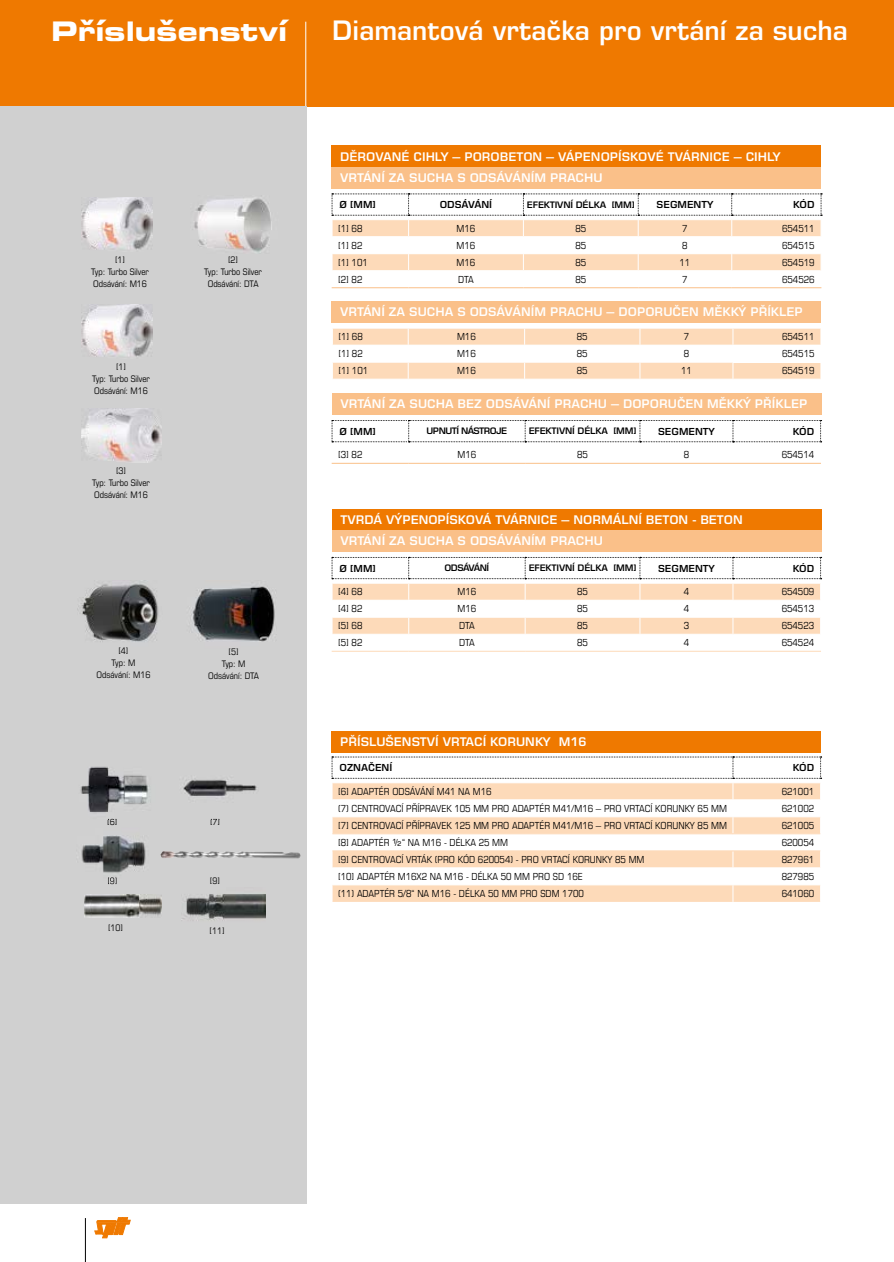
<style>
.page{position:relative;width:894px;height:1262px;background:#fff}
.page>*{position:absolute;margin:0;border:0;box-sizing:border-box;transform-origin:0 0}
.t1{font:600 27px "Eurostile LT Pro";color:#fff}
.t2{font:27px "Eurostile LT Pro Bold Ex 2";color:#fff}
.t3{font:600 12px "Eurostile LT Pro";color:#fff}
.t4{font:condensed 9.75px "Eurostile LT Pro";color:#000}
.t5{font:600 9.75px "Eurostile LT Pro";color:#000}
.t6{font:condensed 9px/12px "Eurostile LT Pro";color:#000;text-align:center}
.t7{font:600 9px "Eurostile LT Pro";letter-spacing:-.02em;color:#000}
</style>
<div class="page">
<div style="left:0;top:0;width:893px;height:106px;background:#ef7900"></div>
<hr style="left:893px;top:0;width:1px;height:106px;background:#ef7900">
<hr style="left:305px;top:22px;width:1px;height:84px;background:#fff">
<svg style="left:95px;top:1217px;width:35px;height:20px"></svg>
<hr style="left:85px;top:1218px;width:1px;height:43px;background:#000">
<div style="left:0;top:106px;width:306px;height:1097px;background:#d0d0d0"></div>
<div style="left:332px;top:146px;width:489px;height:21px;background:#ef7900"></div>
<svg style="left:332px;top:193px;width:490px;height:95px"></svg>
<div style="left:332px;top:509px;width:489px;height:21px;background:#ef7900"></div>
<hr style="left:332px;top:651px;width:77px;height:1px;background:#fddab9">
<hr style="left:409px;top:651px;width:116px;height:1px;background:#fddab9">
<hr style="left:525px;top:651px;width:115px;height:1px;background:#fddab9">
<hr style="left:640px;top:651px;width:93px;height:1px;background:#fddab9">
<hr style="left:733px;top:651px;width:88px;height:1px;background:#fddab9">
<svg style="left:332px;top:557px;width:490px;height:94px"></svg>
<hr style="left:332px;top:463px;width:77px;height:1px;background:#fac089">
<hr style="left:409px;top:463px;width:116px;height:1px;background:#fac089">
<hr style="left:525px;top:463px;width:115px;height:1px;background:#fac089">
<hr style="left:640px;top:463px;width:93px;height:1px;background:#fac089">
<hr style="left:733px;top:463px;width:88px;height:1px;background:#fac089">
<svg style="left:332px;top:420px;width:490px;height:43px"></svg>
<div style="left:332px;top:731px;width:489px;height:21px;background:#ef7900"></div>
<svg style="left:332px;top:756px;width:490px;height:146px"></svg>
<div style="left:332px;top:167px;width:489px;height:21px;background:#fac089"></div>
<div style="left:332px;top:530px;width:489px;height:21px;background:#fac089"></div>
<div style="left:332px;top:393px;width:489px;height:21px;background:#fac089"></div>
<svg style="left:333px;top:328px;width:488px;height:51px"></svg>
<hr style="left:733px;top:328px;width:88px;height:1px;background:#fff">
<hr style="left:733px;top:345px;width:88px;height:1px;background:#fff">
<hr style="left:733px;top:362px;width:88px;height:1px;background:#fff">
<div style="left:332px;top:301px;width:489px;height:21px;background:#fac089"></div>
<img style="left:82px;top:197px;width:70px;height:53px">
<img style="left:194px;top:197px;width:78px;height:56px">
<img style="left:82px;top:304px;width:70px;height:53px">
<img style="left:191px;top:586px;width:84px;height:56px">
<img style="left:78px;top:584px;width:81px;height:58px">
<img style="left:82px;top:408px;width:80px;height:55px">
<img style="left:181px;top:894px;width:84px;height:27px">
<img style="left:85px;top:894px;width:76px;height:24px">
<img style="left:160px;top:851px;width:141px;height:7px">
<img style="left:80px;top:766px;width:70px;height:53px">
<img style="left:183px;top:779px;width:74px;height:40px">
<img style="left:81px;top:835px;width:65px;height:50px">
<svg style="left:108px;top:877px;width:8px;height:7px"></svg>
<h1 class="t2" style="left:51px;top:12px;width:238px">Příslušenství</h1>
<h1 class="t1" style="left:332px;top:14px;width:518px">Diamantová vrtačka pro vrtání za sucha</h1>
<p class="t3" style="left:340px;top:149px;width:442px">DĚROVANÉ CIHLY – POROBETON – VÁPENOPÍSKOVÉ TVÁRNICE – CIHLY</p>
<p class="t6" style="left:91px;top:253px;width:59px">[1]<br>Typ: Turbo Silver<br>Odsávání: M16</p>
<p class="t6" style="left:204px;top:253px;width:59px">[2]<br>Typ: Turbo Silver<br>Odsávání: DTA</p>
<p class="t6" style="left:92px;top:361px;width:59px">[1]<br>Typ: Turbo Silver<br>Odsávání: M16</p>
<p class="t6" style="left:92px;top:464px;width:59px">[3]<br>Typ: Turbo Silver<br>Odsávání: M16</p>
<p class="t6" style="left:97px;top:645px;width:55px">[4]<br>Typ: M<br>Odsávání: M16</p>
<p class="t6" style="left:208px;top:645px;width:52px">[5]<br>Typ: M<br>Odsávání: DTA</p>
<p class="t6" style="left:107px;top:816px;width:12px">[6]</p>
<p class="t6" style="left:210px;top:816px;width:12px">[7]</p>
<p class="t6" style="left:210px;top:874px;width:12px">[9]</p>
<p class="t6" style="left:108px;top:921px;width:17px">[10]</p>
<p class="t6" style="left:210px;top:924px;width:17px">[11]</p>
<p class="t3" style="left:340px;top:170px;width:264px">VRTÁNÍ ZA SUCHA S ODSÁVÁNÍM PRACHU</p>
<p class="t5" style="left:340px;top:199px;width:38px">Ø [MM]</p>
<p class="t5" style="left:440px;top:199px;width:54px">ODSÁVÁNÍ</p>
<p class="t7" style="left:527px;top:199px;width:109px">EFEKTIVNÍ DÉLKA [MM]</p>
<p class="t5" style="left:657px;top:199px;width:59px">SEGMENTY</p>
<p class="t5" style="left:793px;top:199px;width:23px">KÓD</p>
<p class="t4" style="left:338px;top:222px;width:26px">[1] 68</p>
<p class="t4" style="left:457px;top:222px;width:20px">M16</p>
<p class="t4" style="left:575px;top:222px;width:12px">85</p>
<p class="t4" style="left:682px;top:222px;width:7px">7</p>
<p class="t4" style="left:782px;top:222px;width:34px">654511</p>
<p class="t4" style="left:338px;top:239px;width:26px">[1] 82</p>
<p class="t4" style="left:457px;top:239px;width:20px">M16</p>
<p class="t4" style="left:575px;top:239px;width:12px">85</p>
<p class="t4" style="left:682px;top:239px;width:7px">8</p>
<p class="t4" style="left:782px;top:239px;width:34px">654515</p>
<p class="t4" style="left:338px;top:256px;width:31px">[1] 101</p>
<p class="t4" style="left:457px;top:256px;width:20px">M16</p>
<p class="t4" style="left:575px;top:256px;width:12px">85</p>
<p class="t4" style="left:680px;top:256px;width:12px">11</p>
<p class="t4" style="left:782px;top:256px;width:34px">654519</p>
<p class="t4" style="left:338px;top:273px;width:26px">[2] 82</p>
<p class="t4" style="left:458px;top:273px;width:17px">DTA</p>
<p class="t4" style="left:575px;top:273px;width:12px">85</p>
<p class="t4" style="left:682px;top:273px;width:7px">7</p>
<p class="t4" style="left:782px;top:273px;width:34px">654526</p>
<p class="t3" style="left:340px;top:304px;width:464px">VRTÁNÍ ZA SUCHA S ODSÁVÁNÍM PRACHU – DOPORUČEN MĚKKÝ PŘÍKLEP</p>
<p class="t4" style="left:338px;top:331px;width:26px">[1] 68</p>
<p class="t4" style="left:457px;top:331px;width:20px">M16</p>
<p class="t4" style="left:577px;top:331px;width:12px">85</p>
<p class="t4" style="left:684px;top:331px;width:7px">7</p>
<p class="t4" style="left:782px;top:331px;width:34px">654511</p>
<p class="t4" style="left:338px;top:348px;width:26px">[1] 82</p>
<p class="t4" style="left:457px;top:348px;width:20px">M16</p>
<p class="t4" style="left:577px;top:348px;width:12px">85</p>
<p class="t4" style="left:684px;top:348px;width:7px">8</p>
<p class="t4" style="left:782px;top:348px;width:34px">654515</p>
<p class="t4" style="left:338px;top:365px;width:31px">[1] 101</p>
<p class="t4" style="left:457px;top:365px;width:20px">M16</p>
<p class="t4" style="left:577px;top:365px;width:12px">85</p>
<p class="t4" style="left:681px;top:365px;width:12px">11</p>
<p class="t4" style="left:782px;top:365px;width:34px">654519</p>
<p class="t3" style="left:340px;top:397px;width:468px">VRTÁNÍ ZA SUCHA BEZ ODSÁVÁNÍ PRACHU – DOPORUČEN MĚKKÝ PŘÍKLEP</p>
<p class="t5" style="left:340px;top:425px;width:38px">Ø [MM]</p>
<p class="t7" style="left:427px;top:426px;width:82px">UPNUTÍ NÁSTROJE</p>
<p class="t7" style="left:529px;top:426px;width:109px">EFEKTIVNÍ DÉLKA [MM]</p>
<p class="t5" style="left:658px;top:425px;width:59px">SEGMENTY</p>
<p class="t5" style="left:793px;top:425px;width:23px">KÓD</p>
<p class="t4" style="left:338px;top:449px;width:26px">[3] 82</p>
<p class="t4" style="left:458px;top:449px;width:20px">M16</p>
<p class="t4" style="left:577px;top:449px;width:12px">85</p>
<p class="t4" style="left:684px;top:449px;width:7px">8</p>
<p class="t4" style="left:782px;top:449px;width:34px">654514</p>
<p class="t3" style="left:340px;top:512px;width:404px">TVRDÁ VÝPENOPÍSKOVÁ TVÁRNICE – NORMÁLNÍ BETON - BETON</p>
<p class="t3" style="left:340px;top:533px;width:264px">VRTÁNÍ ZA SUCHA S ODSÁVÁNÍM PRACHU</p>
<p class="t5" style="left:340px;top:562px;width:38px">Ø [MM]</p>
<p class="t7" style="left:445px;top:562px;width:46px">ODSÁVÁNÍ</p>
<p class="t7" style="left:529px;top:562px;width:109px">EFEKTIVNÍ DÉLKA [MM]</p>
<p class="t5" style="left:658px;top:562px;width:59px">SEGMENTY</p>
<p class="t5" style="left:793px;top:562px;width:23px">KÓD</p>
<p class="t4" style="left:338px;top:586px;width:26px">[4] 68</p>
<p class="t4" style="left:458px;top:586px;width:20px">M16</p>
<p class="t4" style="left:577px;top:586px;width:12px">85</p>
<p class="t4" style="left:684px;top:586px;width:7px">4</p>
<p class="t4" style="left:782px;top:586px;width:34px">654509</p>
<p class="t4" style="left:338px;top:603px;width:26px">[4] 82</p>
<p class="t4" style="left:458px;top:603px;width:20px">M16</p>
<p class="t4" style="left:577px;top:603px;width:12px">85</p>
<p class="t4" style="left:684px;top:603px;width:7px">4</p>
<p class="t4" style="left:782px;top:603px;width:34px">654513</p>
<p class="t4" style="left:338px;top:620px;width:26px">[5] 68</p>
<p class="t4" style="left:459px;top:620px;width:17px">DTA</p>
<p class="t4" style="left:577px;top:620px;width:12px">85</p>
<p class="t4" style="left:684px;top:620px;width:7px">3</p>
<p class="t4" style="left:782px;top:620px;width:34px">654523</p>
<p class="t4" style="left:338px;top:637px;width:26px">[5] 82</p>
<p class="t4" style="left:459px;top:637px;width:17px">DTA</p>
<p class="t4" style="left:577px;top:637px;width:12px">85</p>
<p class="t4" style="left:684px;top:637px;width:7px">4</p>
<p class="t4" style="left:782px;top:637px;width:34px">654524</p>
<p class="t3" style="left:340px;top:734px;width:248px">PŘÍSLUŠENSTVÍ VRTACÍ KORUNKY M16</p>
<p class="t5" style="left:340px;top:761px;width:54px">OZNAČENÍ</p>
<p class="t5" style="left:793px;top:761px;width:23px">KÓD</p>
<p class="t4" style="left:338px;top:785px;width:155px">[6] ADAPTÉR ODSÁVÁNÍ M41 NA M16</p>
<p class="t4" style="left:782px;top:785px;width:34px">621001</p>
<p class="t4" style="left:338px;top:802px;width:390px">(7) CENTROVACÍ PŘÍPRAVEK 105 MM PRO ADAPTÉR M41/M16 – PRO VRTACÍ KORUNKY 65 MM</p>
<p class="t4" style="left:782px;top:802px;width:34px">621002</p>
<p class="t4" style="left:338px;top:819px;width:390px">[7] CENTROVACÍ PŘÍPRAVEK 125 MM PRO ADAPTÉR M41/M16 – PRO VRTACÍ KORUNKY 85 MM</p>
<p class="t4" style="left:782px;top:819px;width:34px">621005</p>
<p class="t4" style="left:338px;top:836px;width:172px">[8] ADAPTÉR ½“ NA M16 - DÉLKA 25 MM</p>
<p class="t4" style="left:782px;top:836px;width:34px">620054</p>
<p class="t4" style="left:338px;top:853px;width:308px">[9] CENTROVACÍ VRTÁK (PRO KÓD 620054) - PRO VRTACÍ KORUNKY 85 MM</p>
<p class="t4" style="left:782px;top:853px;width:34px">827961</p>
<p class="t4" style="left:338px;top:870px;width:246px">[10] ADAPTÉR M16X2 NA M16 - DÉLKA 50 MM PRO SD 16E</p>
<p class="t4" style="left:782px;top:870px;width:34px">827985</p>
<p class="t4" style="left:338px;top:887px;width:247px">(11) ADAPTÉR 5/8“ NA M16 - DÉLKA 50 MM PRO SDM 1700</p>
<p class="t4" style="left:782px;top:887px;width:34px">641060</p>
</div>
